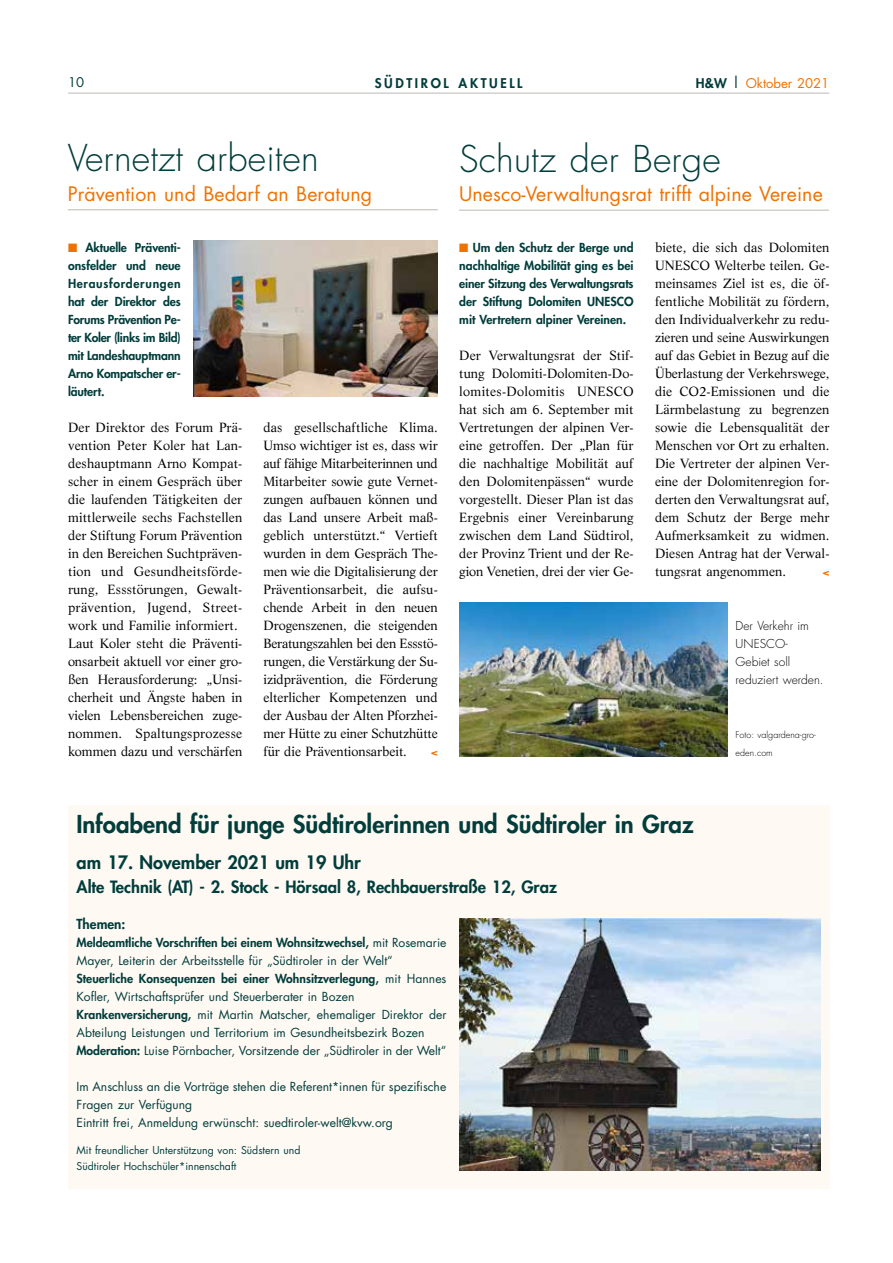
<style>
.page{position:relative;width:893px;height:1263px;background:#fff}
.page>*{position:absolute;margin:0;border:0;box-sizing:border-box;transform-origin:0 0}
.t1{font:300 36px "Futura";letter-spacing:.005em;color:#003d3b}
.t2{font:800 24px "Futura";color:#003d3b}
.t3{font:19.5px "Futura";letter-spacing:.005em;color:#ee7203}
.t4{font:800 18px "Futura";color:#003d3b}
.t5{font:800 16.5px "Futura";color:#003d3b}
.t6{font:800 13.5px "Futura";color:#003d3b}
.t7{font:13.05px/18px "Life LT Std";letter-spacing:.005em;color:#000;text-align:justify}
.t8{font:800 13.05px "Futura";letter-spacing:.2em;color:#003d3b}
.t9{font:13.05px "Futura";color:#ee7203}
.t10{font:13.05px "Futura";color:#003d3b}
.t11{font:12.15px/18px "Futura";color:#003d3b}
.t12{font:800 12.15px/18px "Futura";letter-spacing:-.01em;color:#003d3b;text-align:justify}
.t13{font:300 12px/18px "Futura";color:#000}
.t14{font:10.5px/16.5px "Futura";color:#003d3b}
.t15{font:800 10.5px "Futura";color:#ee7203;scale:1.1 1}
.t16{font:300 9px/18px "Futura";color:#000}
.s1{font-weight:800;color:#003d3b}
.s2{font-size:15px;color:#003d3b}
.s3{color:#ee7203}
.s4{font-weight:800}
</style>
<div class="page">
<div style="left:68px;top:805px;width:761px;height:383px;background:#fff9f4"></div>
<img style="left:459px;top:918px;width:362px;height:252px">
<hr style="left:68px;top:209px;width:370px;height:1px;background:#bdb9b3">
<img style="left:193px;top:240px;width:245px;height:156px">
<hr style="left:459px;top:210px;width:370px;height:1px;background:#bdb9b3">
<img style="left:460px;top:602px;width:267px;height:154px">
<hr style="left:68px;top:93px;width:761px;height:1px;background:#bdb9b3">
<p class="t8" style="left:375px;top:74px;width:149px">SÜDTIROL AKTUELL</p>
<p class="t10" style="left:68px;top:73px;width:18px">10</p>
<p class="t9" style="left:696px;top:74px;width:135px"><span class="s1">H&amp;W</span> <span class="s2">|</span> Oktober 2021</p>
<h1 class="t1" style="left:68px;top:135px;width:252px">Vernetzt arbeiten</h1>
<h3 class="t3" style="left:68px;top:180px;width:306px">Prävention und Bedarf an Beratung</h3>
<p class="t12" style="left:68px;top:238px;width:114px"><span class="s3">■</span> Aktuelle Präventi&shy;onsfelder und neue Herausforderungen hat der Direktor des Forums Prävention Pe&shy;ter Koler (links im Bild) mit Landeshauptmann Arno Kompatscher er&shy;läutert.</p>
<p class="t7" style="left:68px;top:418px;width:176px;text-align:left">Der Direktor des Forum Prä&shy;vention Peter Koler hat Lan&shy;deshauptmann Arno Kompat&shy;scher in einem Gespräch über die laufenden Tätigkeiten der mittlerweile sechs Fachstellen der Stiftung Forum Prävention in den Bereichen Suchtpräven&shy;tion und Gesundheitsförde&shy;rung, Essstörungen, Gewalt&shy;prävention, Jugend, Street&shy;work und Familie informiert.<br>Laut Koler steht die Präventi&shy;onsarbeit aktuell vor einer gro&shy;ßen Herausforderung: „Unsi&shy;cherheit und Ängste haben in vielen Lebensbereichen zuge&shy;nommen. Spaltungsprozesse kommen dazu und verschärfen</p>
<p class="t7" style="left:263px;top:418px;width:176px">das gesellschaftliche Klima.<br>Umso wichtiger ist es, dass wir auf fähige Mitarbeiterinnen und Mitarbeiter sowie gute Vernet&shy;zungen aufbauen können und das Land unsere Arbeit maß&shy;geblich unterstützt.“ Vertieft wurden in dem Gespräch The&shy;men wie die Digitalisierung der Präventionsarbeit, die aufsu&shy;chende Arbeit in den neuen Drogenszenen, die steigenden Beratungszahlen bei den Essstö&shy;rungen, die Verstärkung der Su&shy;izidprävention, die Förderung elterlicher Kompetenzen und der Ausbau der Alten Pforzhei&shy;mer Hütte zu einer Schutzhütte für die Präventionsarbeit.</p>
<p class="t15" style="left:431px;top:745px;width:8px">&lt;</p>
<h1 class="t1" style="left:459px;top:135px;width:263px">Schutz der Berge</h1>
<h3 class="t3" style="left:459px;top:181px;width:365px">Unesco-Verwaltungsrat trifft alpine Vereine</h3>
<p class="t7" style="left:655px;top:238px;width:176px">biete, die sich das Dolomiten UNESCO Welterbe teilen. Ge&shy;meinsames Ziel ist es, die öf&shy;fentliche Mobilität zu fördern, den Individualverkehr zu redu&shy;zieren und seine Auswirkungen auf das Gebiet in Bezug auf die Überlastung der Verkehrswege, die CO2-Emissionen und die Lärmbelastung zu begrenzen sowie die Lebensqualität der Menschen vor Ort zu erhalten.<br>Die Vertreter der alpinen Ver&shy;eine der Dolomitenregion for&shy;derten den Verwaltungsrat auf, dem Schutz der Berge mehr Aufmerksamkeit zu widmen.<br>Diesen Antrag hat der Verwal&shy;tungsrat angenommen.</p>
<p class="t12" style="left:459px;top:238px;width:176px"><span class="s3">■</span> Um den Schutz der Berge und nachhaltige Mobilität ging es bei einer Sitzung des Verwaltungsrats der Stiftung Dolomiten UNESCO mit Vertretern alpiner Vereinen.</p>
<p class="t7" style="left:459px;top:346px;width:176px">Der Verwaltungsrat der Stif&shy;tung Dolomiti-Dolomiten-Do&shy;lomites-Dolomitis UNESCO hat sich am 6. September mit Vertretungen der alpinen Ver&shy;eine getroffen. Der „Plan für die nachhaltige Mobilität auf den Dolomitenpässen“ wurde vorgestellt. Dieser Plan ist das Ergebnis einer Vereinbarung zwischen dem Land Südtirol, der Provinz Trient und der Re&shy;gion Venetien, drei der vier Ge-</p>
<p class="t15" style="left:823px;top:565px;width:8px">&lt;</p>
<p class="t13" style="left:736px;top:617px;width:89px">Der Verkehr im<br>UNESCO-<br>Gebiet soll reduziert werden.</p>
<p class="t16" style="left:736px;top:726px;width:82px">Foto: valgardena-gro&shy;eden.com</p>
<h2 class="t2" style="left:77px;top:808px;width:619px">Infoabend für junge Südtirolerinnen und Südtiroler in Graz</h2>
<h3 class="t4" style="left:77px;top:850px;width:286px">am 17. November 2021 um 19 Uhr</h3>
<p class="t5" style="left:77px;top:875px;width:482px">Alte Technik (AT) - 2. Stock - Hörsaal 8, Rechbauerstraße 12, Graz</p>
<p class="t6" style="left:77px;top:915px;width:50px">Themen:</p>
<p class="t11" style="left:77px;top:933px;width:371px"><span class="s4">Meldeamtliche Vorschriften bei einem Wohnsitzwechsel,</span> mit Rosemarie Mayer, Leiterin der Arbeitsstelle für „Südtiroler in der Welt“ <span class="s4">Steuerliche Konsequenzen bei einer Wohnsitzverlegung,</span> mit Hannes Kofler, Wirtschaftsprüfer und Steuerberater in Bozen <span class="s4">Krankenversicherung,</span> mit Martin Matscher, ehemaliger Direktor der Abteilung Leistungen und Territorium im Gesundheitsbezirk Bozen <span class="s4">Moderation:</span> Luise Pörnbacher, Vorsitzende der „Südtiroler in der Welt“</p>
<p class="t11" style="left:77px;top:1077px;width:371px">Im Anschluss an die Vorträge stehen die Referent*innen für spezifische<br>Fragen zur Verfügung<br>Eintritt frei, Anmeldung erwünscht: suedtiroler-welt@kvw.org</p>
<p class="t14" style="left:77px;top:1141px;width:225px">Mit freundlicher Unterstützung von: Südstern und<br>Südtiroler Hochschüler*innenschaft</p>
</div>
